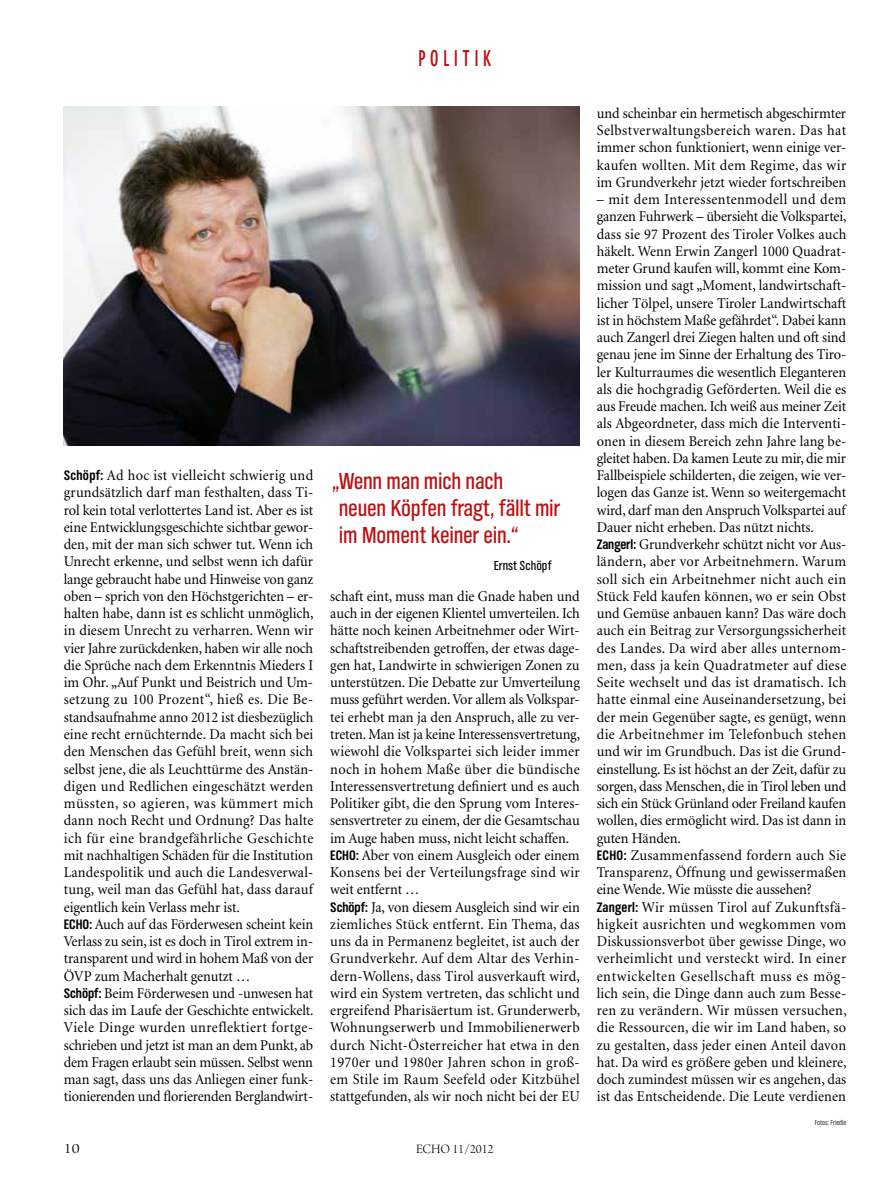
<style>
.page{position:relative;width:893px;height:1191px;background:#fff}
.page>*{position:absolute;margin:0;border:0;box-sizing:border-box;transform-origin:0 0}
.t1{font:24px/27px "TV Nord Cond EF";letter-spacing:-.01em;color:#bd1011}
.t2{font:700 condensed 21.6px "DIN Neuzeit Grotesk";letter-spacing:.25em;color:#bd1011;scale:.83 1}
.t3{font:15px/17.2px "Minion";color:#000;scale:.95 1}
.t4{font:15px "Arno Pro Light Display";color:#000;scale:1.2 1}
.t5{font:13.5px "Arno Pro Light Display";color:#000}
.t6{font:13.5px "TV Nord Cond EF";color:#000}
.t7{font:300 7.5px "TV Nord Cond EF";color:#000}
.s1{font-family:"TV Nord Cond EF";font-weight:700;font-size:14.25px}
</style>
<div class="page">
<img style="left:64px;top:106px;width:516px;height:339px">
<h2 class="t2" style="left:418px;top:46px;width:90px">politik</h2>
<p class="t3" style="left:64px;top:467px;width:265px"><span class="s1">Schöpf:</span> Ad hoc ist vielleicht schwierig und grundsätzlich darf man festhalten, dass Ti&shy;rol kein total verlottertes Land ist. Aber es ist eine Entwicklungsgeschichte sichtbar gewor&shy;den, mit der man sich schwer tut. Wenn ich Unrecht erkenne, und selbst wenn ich dafür lange gebraucht habe und Hinweise von ganz oben – sprich von den Höchstgerichten – er&shy;halten habe, dann ist es schlicht unmöglich, in diesem Unrecht zu verharren. Wenn wir vier Jahre zurückdenken, haben wir alle noch die Sprüche nach dem Erkenntnis Mieders I im Ohr. „Auf Punkt und Beistrich und Um&shy;setzung zu 100 Prozent“, hieß es. Die Be&shy;standsaufnahme anno 2012 ist diesbezüglich eine recht ernüchternde. Da macht sich bei den Menschen das Gefühl breit, wenn sich selbst jene, die als Leuchttürme des Anstän&shy;digen und Redlichen eingeschätzt werden müssten, so agieren, was kümmert mich dann noch Recht und Ordnung? Das halte ich für eine brandgefährliche Geschichte mit nachhaltigen Schäden für die Institution Landespolitik und auch die Landesverwal&shy;tung, weil man das Gefühl hat, dass darauf eigentlich kein Verlass mehr ist.<br><span class="s1">ECHO:</span> Auch auf das Förderwesen scheint kein Verlass zu sein, ist es doch in Tirol extrem in&shy;transparent und wird in hohem Maß von der ÖVP zum Macherhalt genutzt …<br><span class="s1">Schöpf:</span> Beim Förderwesen und -unwesen hat sich das im Laufe der Geschichte entwickelt.<br>Viele Dinge wurden unreflektiert fortge&shy;schrieben und jetzt ist man an dem Punkt, ab dem Fragen erlaubt sein müssen. Selbst wenn man sagt, dass uns das Anliegen einer funk&shy;tionierenden und florierenden Berglandwirt-</p>
<h1 class="t1" style="left:332px;top:468px;width:230px">„Wenn man mich nach<br>neuen Köpfen fragt, fällt mir im Moment keiner ein.“</h1>
<p class="t6" style="left:494px;top:558px;width:59px">Ernst Schöpf</p>
<p class="t3" style="left:330px;top:588px;width:265px">schaft eint, muss man die Gnade haben und auch in der eigenen Klientel umverteilen. Ich hätte noch keinen Arbeitnehmer oder Wirt&shy;schaftstreibenden getroffen, der etwas dage&shy;gen hat, Landwirte in schwierigen Zonen zu unterstützen. Die Debatte zur Umverteilung muss geführt werden. Vor allem als Volkspar&shy;tei erhebt man ja den Anspruch, alle zu ver&shy;treten. Man ist ja keine Interessensvertretung, wiewohl die Volkspartei sich leider immer noch in hohem Maße über die bündische Interessensvertretung definiert und es auch Politiker gibt, die den Sprung vom Interes&shy;sensvertreter zu einem, der die Gesamtschau im Auge haben muss, nicht leicht schaffen.<br><span class="s1">ECHO:</span> Aber von einem Ausgleich oder einem Konsens bei der Verteilungsfrage sind wir weit entfernt …<br><span class="s1">Schöpf:</span> Ja, von diesem Ausgleich sind wir ein ziemliches Stück entfernt. Ein Thema, das uns da in Permanenz begleitet, ist auch der Grundverkehr. Auf dem Altar des Verhin&shy;dern-Wollens, dass Tirol ausverkauft wird, wird ein System vertreten, das schlicht und ergreifend Pharisäertum ist. Grunderwerb, Wohnungserwerb und Immobilienerwerb durch Nicht-Österreicher hat etwa in den 1970er und 1980er Jahren schon in groß&shy;em Stile im Raum Seefeld oder Kitzbühel stattgefunden, als wir noch nicht bei der EU</p>
<p class="t4" style="left:64px;top:1140px;width:15px">10</p>
<p class="t5" style="left:416px;top:1141px;width:79px">ECHO 11/2012</p>
<p class="t3" style="left:597px;top:105px;width:264px;text-align:justify">und scheinbar ein hermetisch abgeschirmter Selbstverwaltungsbereich waren. Das hat immer schon funktioniert, wenn einige ver&shy;kaufen wollten. Mit dem Regime, das wir im Grundverkehr jetzt wieder fortschreiben</p>
<p class="t3" style="left:597px;top:191px;width:265px">– mit dem Interessentenmodell und dem ganzen Fuhrwerk – übersieht die Volkspartei, dass sie 97 Prozent des Tiroler Volkes auch häkelt. Wenn Erwin Zangerl 1000 Quadrat&shy;meter Grund kaufen will, kommt eine Kom&shy;mission und sagt „Moment, landwirtschaft&shy;licher Tölpel, unsere Tiroler Landwirtschaft ist in höchstem Maße gefährdet“. Dabei kann auch Zangerl drei Ziegen halten und oft sind genau jene im Sinne der Erhaltung des Tiro&shy;ler Kulturraumes die wesentlich Eleganteren als die hochgradig Geförderten. Weil die es aus Freude machen. Ich weiß aus meiner Zeit als Abgeordneter, dass mich die Interventi&shy;onen in diesem Bereich zehn Jahre lang be&shy;gleitet haben. Da kamen Leute zu mir, die mir Fallbeispiele schilderten, die zeigen, wie ver&shy;logen das Ganze ist. Wenn so weitergemacht wird, darf man den Anspruch Volkspartei auf Dauer nicht erheben. Das nützt nichts.<br><span class="s1">Zangerl:</span> Grundverkehr schützt nicht vor Aus&shy;ländern, aber vor Arbeitnehmern. Warum soll sich ein Arbeitnehmer nicht auch ein Stück Feld kaufen können, wo er sein Obst und Gemüse anbauen kann? Das wäre doch auch ein Beitrag zur Versorgungssicherheit des Landes. Da wird aber alles unternom&shy;men, dass ja kein Quadratmeter auf diese Seite wechselt und das ist dramatisch. Ich hatte einmal eine Auseinandersetzung, bei der mein Gegenüber sagte, es genügt, wenn die Arbeitnehmer im Telefonbuch stehen und wir im Grundbuch. Das ist die Grund&shy;einstellung. Es ist höchst an der Zeit, dafür zu sorgen, dass Menschen, die in Tirol leben und sich ein Stück Grünland oder Freiland kaufen wollen, dies ermöglicht wird. Das ist dann in guten Händen.<br><span class="s1">ECHO:</span> Zusammenfassend fordern auch Sie Transparenz, Öffnung und gewissermaßen eine Wende. Wie müsste die aussehen?<br><span class="s1">Zangerl:</span> Wir müssen Tirol auf Zukunftsfä&shy;higkeit ausrichten und wegkommen vom Diskussionsverbot über gewisse Dinge, wo verheimlicht und versteckt wird. In einer entwickelten Gesellschaft muss es mög&shy;lich sein, die Dinge dann auch zum Besse&shy;ren zu verändern. Wir müssen versuchen, die Ressourcen, die wir im Land haben, so zu gestalten, dass jeder einen Anteil davon hat. Da wird es größere geben und kleinere, doch zumindest müssen wir es angehen, das ist das Entscheidende. Die Leute verdienen</p>
<p class="t7" style="left:815px;top:1118px;width:33px">Fotos: Friedle</p>
</div>
